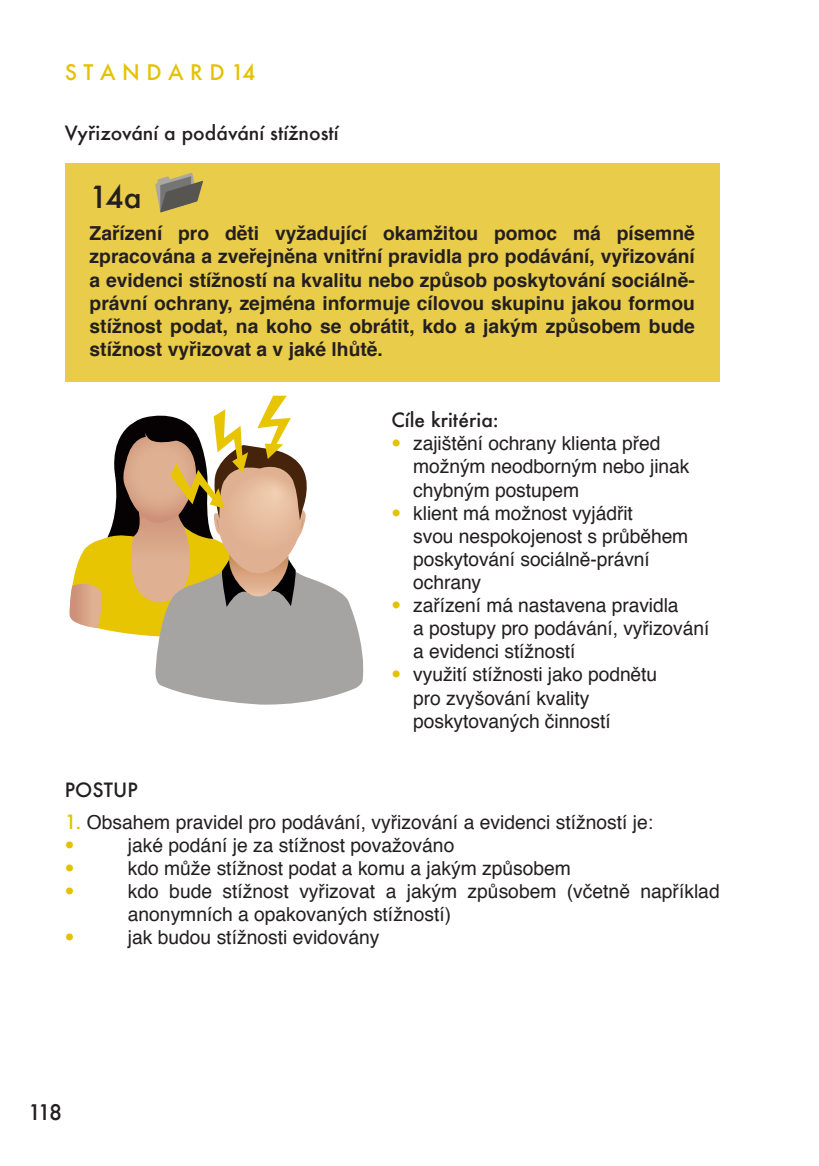
<style>
.page{position:relative;width:819px;height:1166px;background:#fff}
.page>*{position:absolute;margin:0;border:0;box-sizing:border-box;transform-origin:0 0}
.t1{font:500 29.75px "Futura";color:#231f20}
.t2{font:500 21px "Futura";letter-spacing:.31em;color:#e4c203}
.t3{font:500 21px "Futura";color:#231f20}
.t4{font:19.25px/23.1px "Helvetica";letter-spacing:-.005em;color:#231f20}
.t5{font:700 19.25px/23.1px "Helvetica";color:#231f20;text-align:justify}
.t6{font:500 19.25px "Futura";color:#231f20}
.t7{font:300 19.25px "Helvetica";color:#e4c203}
.s1{font-weight:300;color:#e4c203}
.s2{font-family:"Futura";font-weight:500;color:#e4c203}
</style>
<div class="page">
<div style="left:65px;top:163px;width:654px;height:219px;background:#e9cc49"></div>
<svg style="left:69px;top:396px;width:295px;height:309px"></svg>
<svg style="left:155px;top:173px;width:48px;height:39px"></svg>
<p class="t2" style="left:65px;top:58px;width:192px">ST AN D AR D 14</p>
<p class="t6" style="left:65px;top:119px;width:275px">Vyřizování a podávání stížností</p>
<p class="t1" style="left:90px;top:177px;width:54px">14a</p>
<p class="t5" style="left:90px;top:222px;width:606px">Zařízení pro děti vyžadující okamžitou pomoc má písemně zpracována a zveřejněna vnitřní pravidla pro podávání, vyřizování a evidenci stížností na kvalitu nebo způsob poskytování sociálně&shy;právní ochrany, zejména informuje cílovou skupinu jakou formou stížnost podat, na koho se obrátit, kdo a jakým způsobem bude stížnost vyřizovat a v jaké lhůtě.</p>
<p class="t6" style="left:391px;top:407px;width:109px">Cíle kritéria:</p>
<p class="t4" style="left:413px;top:433px;width:278px;text-indent:-22px"><span class="s1">•</span> zajištění ochrany klienta před možným neodborným nebo jinak chybným postupem</p>
<p class="t4" style="left:413px;top:502px;width:276px;text-indent:-22px"><span class="s1">•</span> klient má možnost vyjádřit<br>svou nespokojenost s průběhem poskytování sociálně-právní</p>
<p class="t4" style="left:413px;top:571px;width:70px">ochrany</p>
<p class="t4" style="left:413px;top:594px;width:297px;text-indent:-22px"><span class="s1">•</span> zařízení má nastavena pravidla<br>a postupy pro podávání, vyřizování a evidenci stížností</p>
<p class="t4" style="left:413px;top:664px;width:245px;text-indent:-22px"><span class="s1">•</span> využití stížnosti jako podnětu pro zvyšování kvality poskytovaných činností</p>
<p class="t6" style="left:65px;top:776px;width:74px">POSTUP</p>
<p class="t4" style="left:65px;top:811px;width:590px"><span class="s2">1.</span> Obsahem pravidel pro podávání, vyřizování a evidenci stížností je:</p>
<p class="t7" style="left:65px;top:829px;width:11px">•</p>
<p class="t4" style="left:128px;top:834px;width:328px">jaké podání je za stížnost považováno</p>
<p class="t7" style="left:65px;top:852px;width:11px">•</p>
<p class="t4" style="left:128px;top:857px;width:444px">kdo může stížnost podat a komu a jakým způsobem</p>
<p class="t7" style="left:65px;top:875px;width:11px">•</p>
<p class="t4" style="left:128px;top:880px;width:593px">kdo bude stížnost vyřizovat a jakým způsobem (včetně například anonymních a opakovaných stížností)</p>
<p class="t7" style="left:65px;top:921px;width:11px">•</p>
<p class="t4" style="left:128px;top:926px;width:253px">jak budou stížnosti evidovány</p>
<p class="t3" style="left:28px;top:1098px;width:35px">118</p>
</div>
